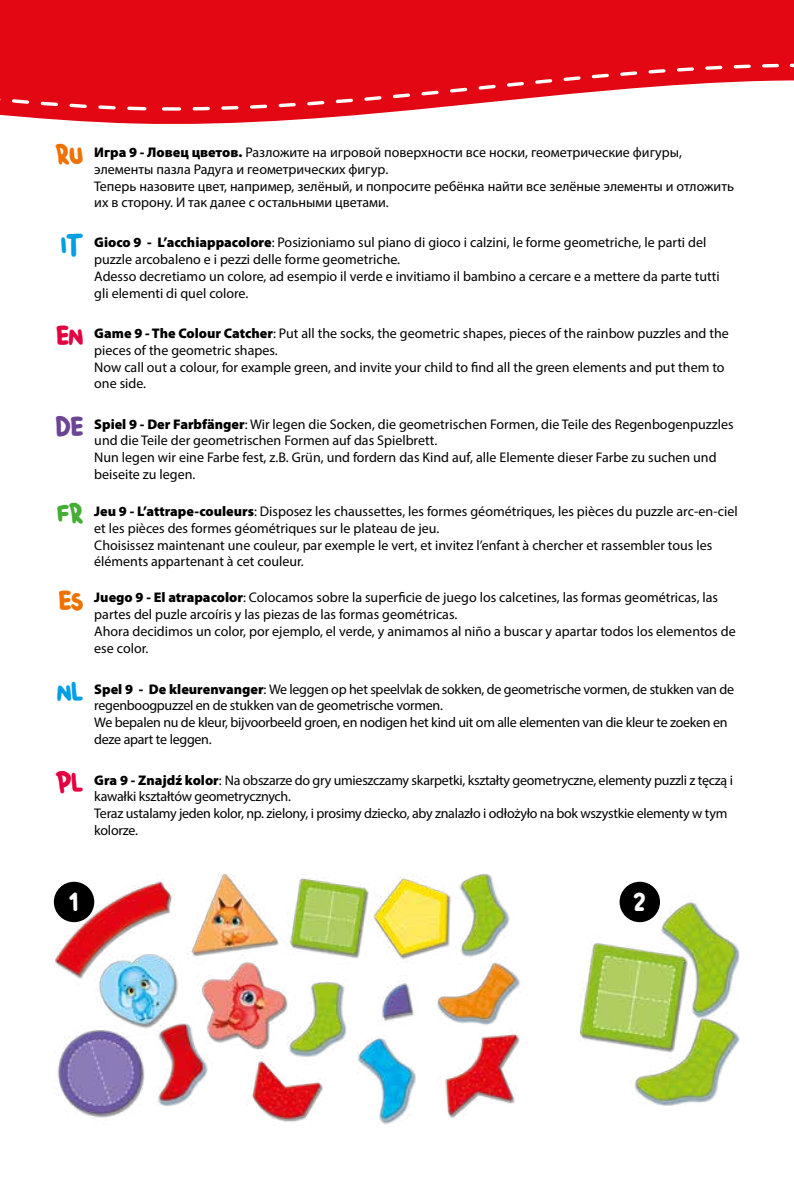
<style>
.page{position:relative;width:794px;height:1191px;background:#fff}
.page>*{position:absolute;margin:0;border:0;box-sizing:border-box;transform-origin:0 0}
.t1{font:28px "Chendolle";color:#ee7203}
.t2{font:28px "Chendolle";color:#009fe3}
.t3{font:28px "Chendolle";color:#e40040}
.t4{font:28px "Chendolle";color:#6c4595}
.t5{font:28px "Chendolle";color:#45ac34}
.t6{font:26.25px "Best School";color:#fff}
.t7{font:14px/16.8px "Myriad Pro";color:#000}
.t8{font:14px/16.8px "Myriad Pro";letter-spacing:-.02em;color:#000}
.s1{font-weight:900}
</style>
<div class="page">
<svg style="left:0;top:0;width:794px;height:124px;fill:#e30613"></svg>
<svg style="left:0;top:62px;width:794px;height:50px"></svg>
<img style="left:53px;top:874px;width:687px;height:251px">
<div style="left:54px;top:881px;width:40px;height:41px;background:#000;border-radius:50%"></div>
<div style="left:619px;top:881px;width:41px;height:41px;background:#000;border-radius:50%"></div>
<h1 class="t1" style="left:56px;top:140px;width:29px">RU</h1>
<h1 class="t2" style="left:61px;top:231px;width:23px">IT</h1>
<h1 class="t3" style="left:56px;top:321px;width:28px">EN</h1>
<h1 class="t4" style="left:56px;top:412px;width:29px">DE</h1>
<h1 class="t5" style="left:57px;top:499px;width:27px">FR</h1>
<h1 class="t1" style="left:59px;top:585px;width:26px">ES</h1>
<h1 class="t2" style="left:57px;top:677px;width:27px">NL</h1>
<h1 class="t3" style="left:56px;top:768px;width:29px">PL</h1>
<p class="t7" style="left:94px;top:144px;width:641px"><span class="s1">Игра 9 - Ловец цветов.</span> Разложите на игровой поверхности все носки, геометрические фигуры, элементы пазла Радуга и геометрических фигур.<br>Теперь назовите цвет, например, зелёный, и попросите ребёнка найти все зелёные элементы и отложить их в сторону. И так далее с остальными цветами.</p>
<p class="t7" style="left:94px;top:234px;width:627px"><span class="s1">Gioco 9 - L’acchiappacolore</span>: Posizioniamo sul piano di gioco i calzini, le forme geometriche, le parti del puzzle arcobaleno e i pezzi delle forme geometriche.<br>Adesso decretiamo un colore, ad esempio il verde e invitiamo il bambino a cercare e a mettere da parte tutti gli elementi di quel colore.</p>
<p class="t7" style="left:94px;top:325px;width:636px"><span class="s1">Game 9 - The Colour Catcher</span>: Put all the socks, the geometric shapes, pieces of the rainbow puzzles and the pieces of the geometric shapes.<br>Now call out a colour, for example green, and invite your child to find all the green elements and put them to one side.</p>
<p class="t7" style="left:94px;top:415px;width:641px"><span class="s1">Spiel 9 - Der Farbfänger</span>: Wir legen die Socken, die geometrischen Formen, die Teile des Regenbogenpuzzles und die Teile der geometrischen Formen auf das Spielbrett.<br>Nun legen wir eine Farbe fest, z.B. Grün, und fordern das Kind auf, alle Elemente dieser Farbe zu suchen und beiseite zu legen.</p>
<p class="t7" style="left:94px;top:502px;width:645px"><span class="s1">Jeu 9 - L’attrape-couleurs</span>: Disposez les chaussettes, les formes géométriques, les pièces du puzzle arc-en-ciel et les pièces des formes géométriques sur le plateau de jeu.<br>Choisissez maintenant une couleur, par exemple le vert, et invitez l’enfant à chercher et rassembler tous les éléments appartenant à cet couleur.</p>
<p class="t7" style="left:94px;top:589px;width:643px"><span class="s1">Juego 9 - El atrapacolor</span>: Colocamos sobre la superficie de juego los calcetines, las formas geométricas, las partes del puzle arcoíris y las piezas de las formas geométricas.<br>Ahora decidimos un color, por ejemplo, el verde, y animamos al niño a buscar y apartar todos los elementos de ese color.</p>
<p class="t8" style="left:94px;top:680px;width:641px"><span class="s1">Spel 9 - De kleurenvanger</span>: We leggen op het speelvlak de sokken, de geometrische vormen, de stukken van de regenboogpuzzel en de stukken van de geometrische vormen.<br>We bepalen nu de kleur, bijvoorbeeld groen, en nodigen het kind uit om alle elementen van die kleur te zoeken en deze apart te leggen.</p>
<p class="t8" style="left:94px;top:771px;width:640px"><span class="s1">Gra 9 - Znajdź kolor</span>: Na obszarze do gry umieszczamy skarpetki, kształty geometryczne, elementy puzzli z tęczą i kawałki kształtów geometrycznych.<br>Teraz ustalamy jeden kolor, np. zielony, i prosimy dziecko, aby znalazło i odłożyło na bok wszystkie elementy w tym kolorze.</p>
<h2 class="t6" style="left:67px;top:886px;width:15px">1</h2>
<h2 class="t6" style="left:633px;top:886px;width:15px">2</h2>
</div>
